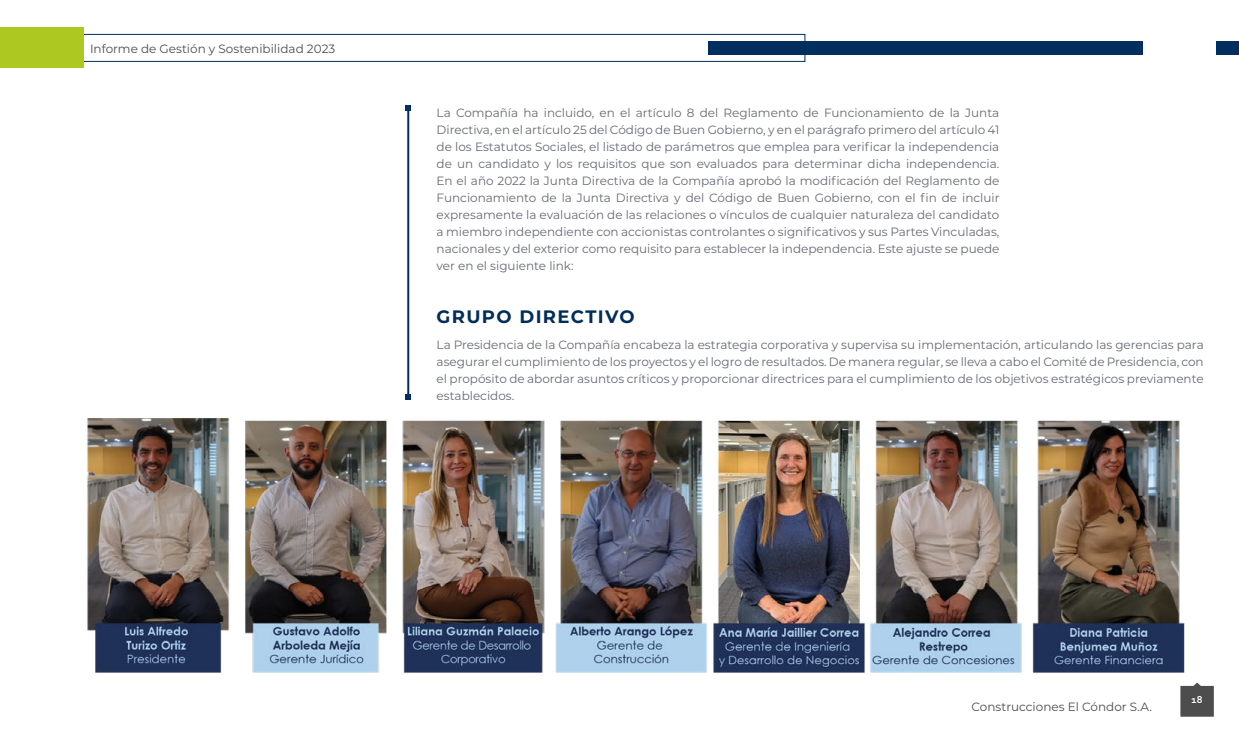
<style>
.page{position:relative;width:1239px;height:737px;background:#fff}
.page>*{position:absolute;margin:0;border:0;box-sizing:border-box;transform-origin:0 0}
.t1{font:700 18px "Montserrat";letter-spacing:.075em;color:#002d59}
.t2{font:12px/17px "Montserrat";color:#686a74;text-align:justify}
.t3{font:12px "Montserrat";color:#4d4d4d}
.t4{font:700 10.5px "Corbel";color:#fff}
</style>
<div class="page">
<svg style="left:83px;top:34px;width:722px;height:28px"></svg>
<div style="left:708px;top:41px;width:531px;height:14px;background:#002e5e"></div>
<div style="left:0;top:27px;width:83px;height:41px;background:#adc921"></div>
<svg style="left:1180px;top:683px;width:34px;height:34px"></svg>
<div style="left:1143px;top:0;width:72px;height:76px;background:#fff"></div>
<img style="left:87px;top:418px;width:1098px;height:255px">
<hr style="left:407px;top:108px;width:2px;height:289px;background:#002e5e">
<svg style="left:405px;top:105px;width:6px;height:6px"></svg>
<svg style="left:405px;top:394px;width:6px;height:6px"></svg>
<p class="t3" style="left:90px;top:41px;width:247px">Informe de Gestión y Sostenibilidad 2023</p>
<p class="t2" style="left:437px;top:103px;width:564px">La Compañía ha incluido, en el artículo 8 del Reglamento de Funcionamiento de la Junta Directiva, en el artículo 25 del Código de Buen Gobierno, y en el parágrafo primero del artículo 41 de los Estatutos Sociales, el listado de parámetros que emplea para verificar la independencia de un candidato y los requisitos que son evaluados para determinar dicha independencia.<br>En el año 2022 la Junta Directiva de la Compañía aprobó la modificación del Reglamento de Funcionamiento de la Junta Directiva y del Código de Buen Gobierno, con el fin de incluir expresamente la evaluación de las relaciones o vínculos de cualquier naturaleza del candidato a miembro independiente con accionistas controlantes o significativos y sus Partes Vinculadas, nacionales y del exterior como requisito para establecer la independencia. Este ajuste se puede ver en el siguiente link:</p>
<h1 class="t1" style="left:437px;top:304px;width:199px">GRUPO DIRECTIVO</h1>
<p class="t2" style="left:437px;top:336px;width:768px">La Presidencia de la Compañía encabeza la estrategia corporativa y supervisa su implementación, articulando las gerencias para asegurar el cumplimiento de los proyectos y el logro de resultados. De manera regular, se lleva a cabo el Comité de Presidencia, con el propósito de abordar asuntos críticos y proporcionar directrices para el cumplimiento de los objetivos estratégicos previamente establecidos.</p>
<p class="t3" style="left:971px;top:699px;width:182px">Construcciones El Cóndor S.A.</p>
<p class="t4" style="left:1191px;top:693px;width:13px">18</p>
</div>
